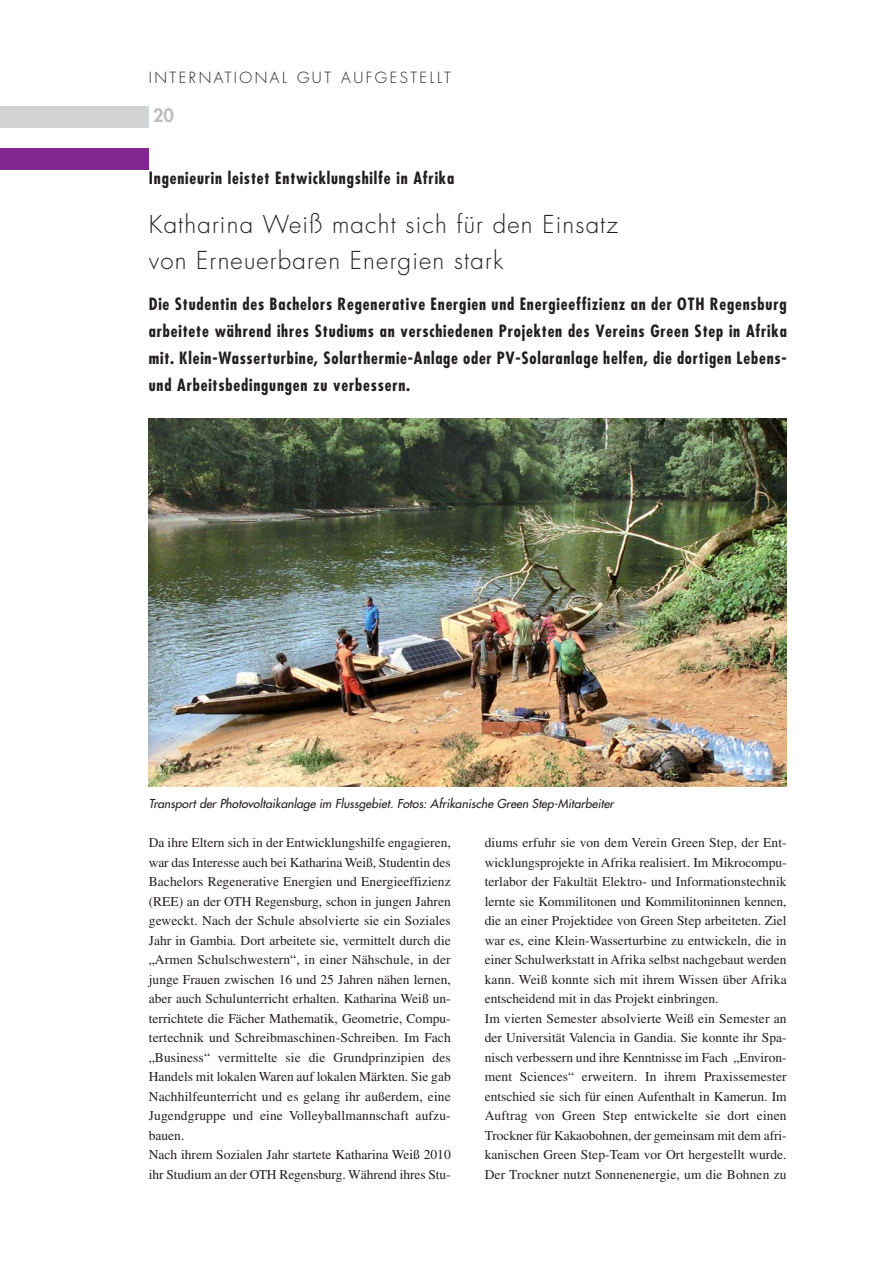
<style>
.page{position:relative;width:893px;height:1263px;background:#fff}
.page>*{position:absolute;margin:0;border:0;box-sizing:border-box;transform-origin:0 0}
.t1{font:300 24px/36px "Futura";letter-spacing:.05em;color:#231f20}
.t2{font:800 18px "Futura";color:#bbbdc0}
.t3{font:700 condensed 16.5px/27px "Futura";letter-spacing:.05em;color:#231f20;text-align:justify}
.t4{font:300 15px "Futura";letter-spacing:.165em;color:#231f20}
.t5{font:13.5px/19.5px "Times";color:#231f20}
.t6{font:italic 12px "Futura";letter-spacing:.005em;color:#231f20}
</style>
<div class="page">
<div style="left:0;top:106px;width:149px;height:22px;background:#d1d3d4"></div>
<div style="left:0;top:149px;width:149px;height:21px;background:#812990"></div>
<img style="left:149px;top:418px;width:638px;height:369px">
<p class="t4" style="left:149px;top:70px;width:303px">INTERNATIONAL GUT AUFGESTELLT</p>
<h2 class="t2" style="left:153px;top:107px;width:22px">20</h2>
<p class="t3" style="left:149px;top:166px;width:307px">Ingenieurin leistet Entwicklungshilfe in Afrika</p>
<h1 class="t1" style="left:149px;top:209px;width:471px">Katharina Weiß macht sich für den Einsatz von Erneuerbaren Energien stark</h1>
<p class="t3" style="left:149px;top:292px;width:639px">Die Studentin des Bachelors Regenerative Energien und Energieeffizienz an der OTH Regensburg arbeitete während ihres Studiums an verschiedenen Projekten des Vereins Green Step in Afrika mit. Klein-Wasserturbine, Solarthermie-Anlage oder PV-Solaranlage helfen, die dortigen Lebens&shy;und Arbeitsbedingungen zu verbessern.</p>
<p class="t6" style="left:149px;top:798px;width:469px">Transport der Photovoltaikanlage im Flussgebiet. Fotos: Afrikanische Green Step-Mitarbeiter</p>
<p class="t5" style="left:149px;top:834px;width:303px">Da ihre Eltern sich in der Entwicklungshilfe engagieren, war das Interesse auch bei Katharina Weiß, Studentin des Bachelors Regenerative Energien und Energieeffizienz (REE) an der OTH Regensburg, schon in jungen Jahren geweckt. Nach der Schule absolvierte sie ein Soziales Jahr in Gambia. Dort arbeitete sie, vermittelt durch die „Armen Schulschwestern“, in einer Nähschule, in der junge Frauen zwischen 16 und 25 Jahren nähen lernen, aber auch Schulunterricht erhalten. Katharina Weiß un&shy;terrichtete die Fächer Mathematik, Geometrie, Compu&shy;tertechnik und Schreibmaschinen-Schreiben. Im Fach „Business“ vermittelte sie die Grundprinzipien des Handels mit lokalen Waren auf lokalen Märkten. Sie gab Nachhilfeunterricht und es gelang ihr außerdem, eine Jugendgruppe und eine Volleyballmannschaft aufzu&shy;bauen.<br>Nach ihrem Sozialen Jahr startete Katharina Weiß 2010 ihr Studium an der OTH Regensburg. Während ihres Stu-</p>
<p class="t5" style="left:485px;top:834px;width:303px">diums erfuhr sie von dem Verein Green Step, der Ent&shy;wicklungsprojekte in Afrika realisiert. Im Mikrocompu&shy;terlabor der Fakultät Elektro- und Informationstechnik lernte sie Kommilitonen und Kommilitoninnen kennen, die an einer Projektidee von Green Step arbeiteten. Ziel war es, eine Klein-Wasserturbine zu entwickeln, die in einer Schulwerkstatt in Afrika selbst nachgebaut werden kann. Weiß konnte sich mit ihrem Wissen über Afrika entscheidend mit in das Projekt einbringen.<br>Im vierten Semester absolvierte Weiß ein Semester an der Universität Valencia in Gandia. Sie konnte ihr Spa&shy;nisch verbessern und ihre Kenntnisse im Fach „Environ&shy;ment Sciences“ erweitern. In ihrem Praxissemester entschied sie sich für einen Aufenthalt in Kamerun. Im Auftrag von Green Step entwickelte sie dort einen Trockner für Kakaobohnen, der gemeinsam mit dem afri&shy;kanischen Green Step-Team vor Ort hergestellt wurde.<br>Der Trockner nutzt Sonnenenergie, um die Bohnen zu</p>
</div>
